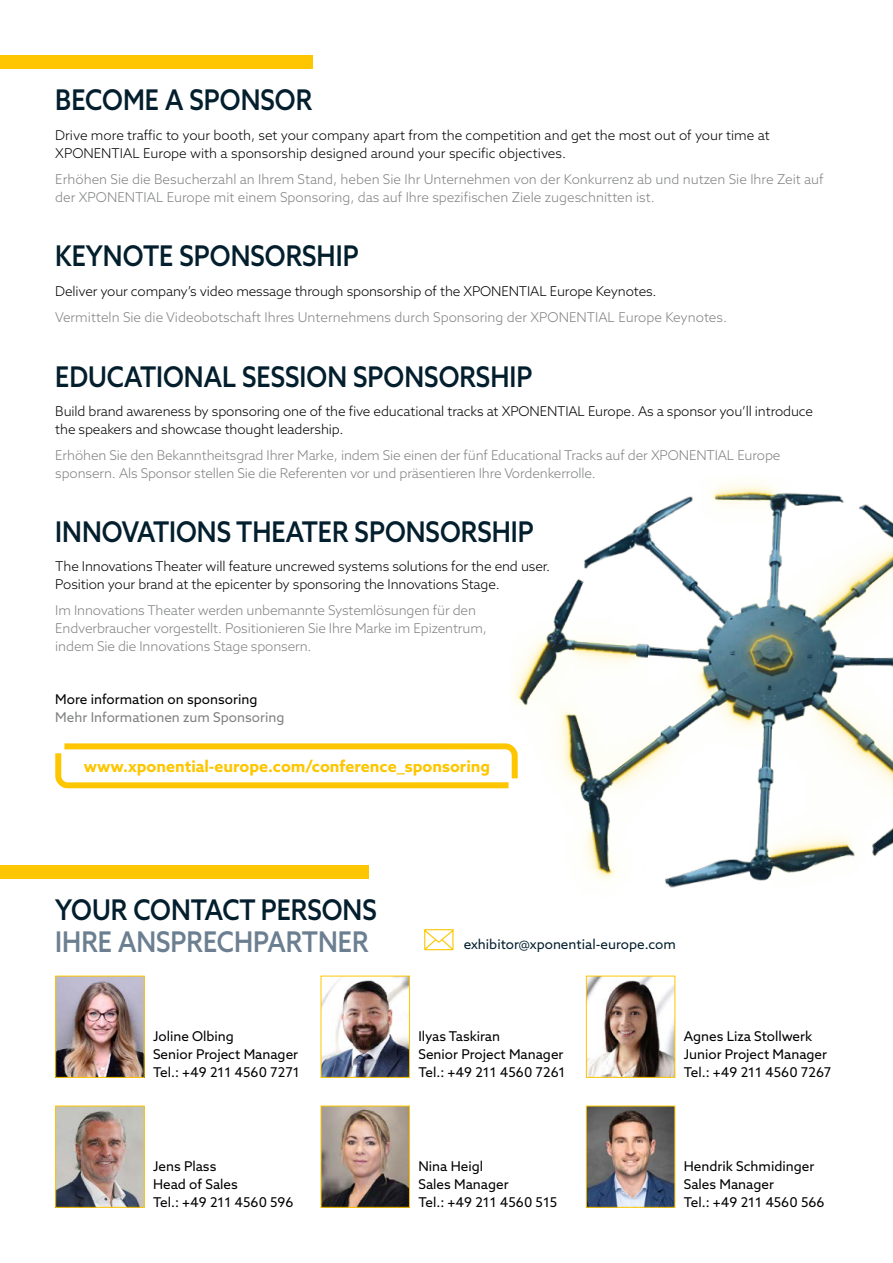
<style>
.page{position:relative;width:893px;height:1263px;background:#fff}
.page>*{position:absolute;margin:0;border:0;box-sizing:border-box;transform-origin:0 0}
.t1{font:500 28.5px "Azo Sans";color:#031e2d;scale:.89 1}
.t2{font:500 28.5px "Azo Sans";color:#6b7f91;scale:.89 1}
.t3{font:700 16.05px "Azo Sans";color:#fdc600}
.t4{font:300 13.5px/18px "Azo Sans";letter-spacing:-.01em;color:#808281}
.t5{font:300 13.5px/18px "Azo Sans";letter-spacing:-.01em;color:#000}
.t6{font:13.5px/18px "Azo Sans";color:#000}
.t7{font:13.5px "Azo Sans";color:#031e2d}
.t8{font:13.5px "Azo Sans";color:#808281}
</style>
<div class="page">
<div style="left:0;top:55px;width:312px;height:14px;background:#fdc600"></div>
<div style="left:0;top:865px;width:368px;height:13px;background:#fdc600"></div>
<img style="left:57px;top:978px;width:86px;height:98px">
<div style="left:55px;top:976px;width:90px;height:102px;border:1px solid #fdc600"></div>
<img style="left:323px;top:978px;width:85px;height:98px">
<div style="left:321px;top:976px;width:89px;height:102px;border:1px solid #fdc600"></div>
<img style="left:588px;top:986px;width:85px;height:90px">
<div style="left:586px;top:976px;width:89px;height:102px;border:1px solid #fdc600"></div>
<img style="left:57px;top:1108px;width:86px;height:98px">
<div style="left:55px;top:1106px;width:90px;height:102px;border:1px solid #fdc600"></div>
<img style="left:323px;top:1108px;width:85px;height:98px">
<div style="left:321px;top:1106px;width:89px;height:102px;border:1px solid #fdc600"></div>
<img style="left:588px;top:1108px;width:85px;height:98px">
<div style="left:586px;top:1106px;width:89px;height:102px;border:1px solid #fdc600"></div>
<svg style="left:55px;top:743px;width:447px;height:45px"></svg>
<img style="left:502px;top:483px;width:391px;height:503px">
<svg style="left:424px;top:929px;width:30px;height:22px"></svg>
<h1 class="t1" style="left:55px;top:82px;width:290px">BECOME A SPONSOR</h1>
<p class="t5" style="left:55px;top:126px;width:716px">Drive more traffic to your booth, set your company apart from the competition and get the most out of your time at<br>XPONENTIAL Europe with a sponsorship designed around your specific objectives.</p>
<p class="t4" style="left:55px;top:170px;width:770px">Erhöhen Sie die Besucherzahl an Ihrem Stand, heben Sie Ihr Unternehmen von der Konkurrenz ab und nutzen Sie Ihre Zeit auf der XPONENTIAL Europe mit einem Sponsoring, das auf Ihre spezifischen Ziele zugeschnitten ist.</p>
<h1 class="t1" style="left:55px;top:237px;width:342px">KEYNOTE SPONSORSHIP</h1>
<p class="t5" style="left:55px;top:282px;width:603px">Deliver your company’s video message through sponsorship of the XPONENTIAL Europe Keynotes.</p>
<p class="t4" style="left:55px;top:309px;width:673px">Vermitteln Sie die Videobotschaft Ihres Unternehmens durch Sponsoring der XPONENTIAL Europe Keynotes.</p>
<h1 class="t1" style="left:55px;top:358px;width:538px">EDUCATIONAL SESSION SPONSORSHIP</h1>
<p class="t5" style="left:55px;top:402px;width:759px">Build brand awareness by sponsoring one of the five educational tracks at XPONENTIAL Europe. As a sponsor you’ll introduce the speakers and showcase thought leadership.</p>
<p class="t4" style="left:55px;top:446px;width:727px">Erhöhen Sie den Bekanntheitsgrad Ihrer Marke, indem Sie einen der fünf Educational Tracks auf der XPONENTIAL Europe sponsern. Als Sponsor stellen Sie die Referenten vor und präsentieren Ihre Vordenkerrolle.</p>
<h1 class="t1" style="left:55px;top:513px;width:539px">INNOVATIONS THEATER SPONSORSHIP</h1>
<p class="t5" style="left:55px;top:557px;width:496px">The Innovations Theater will feature uncrewed systems solutions for the end user.<br>Position your brand at the epicenter by sponsoring the Innovations Stage.</p>
<p class="t4" style="left:55px;top:601px;width:433px">Im Innovations Theater werden unbemannte Systemlösungen für den<br>Endverbraucher vorgestellt. Positionieren Sie Ihre Marke im Epizentrum, indem Sie die Innovations Stage sponsern.</p>
<p class="t6" style="left:55px;top:690px;width:204px">More information on sponsoring</p>
<p class="t8" style="left:55px;top:709px;width:231px">Mehr Informationen zum Sponsoring</p>
<p class="t3" style="left:84px;top:755px;width:408px">www.xponential-europe.com/conference_sponsoring</p>
<h1 class="t1" style="left:55px;top:892px;width:363px">YOUR CONTACT PERSONS</h1>
<h1 class="t2" style="left:55px;top:923px;width:353px">IHRE ANSPRECHPARTNER</h1>
<p class="t7" style="left:464px;top:936px;width:214px">exhibitor@xponential-europe.com</p>
<p class="t6" style="left:153px;top:1027px;width:148px">Joline Olbing<br>Senior Project Manager<br>Tel.: +49 211 4560 7271</p>
<p class="t6" style="left:418px;top:1027px;width:148px">Ilyas Taskiran<br>Senior Project Manager<br>Tel.: +49 211 4560 7261</p>
<p class="t6" style="left:684px;top:1027px;width:149px">Agnes Liza Stollwerk<br>Junior Project Manager<br>Tel.: +49 211 4560 7267</p>
<p class="t6" style="left:153px;top:1157px;width:142px">Jens Plass<br>Head of Sales<br>Tel.: +49 211 4560 596</p>
<p class="t6" style="left:418px;top:1157px;width:140px">Nina Heigl<br>Sales Manager<br>Tel.: +49 211 4560 515</p>
<p class="t6" style="left:684px;top:1157px;width:142px">Hendrik Schmidinger<br>Sales Manager<br>Tel.: +49 211 4560 566</p>
</div>
